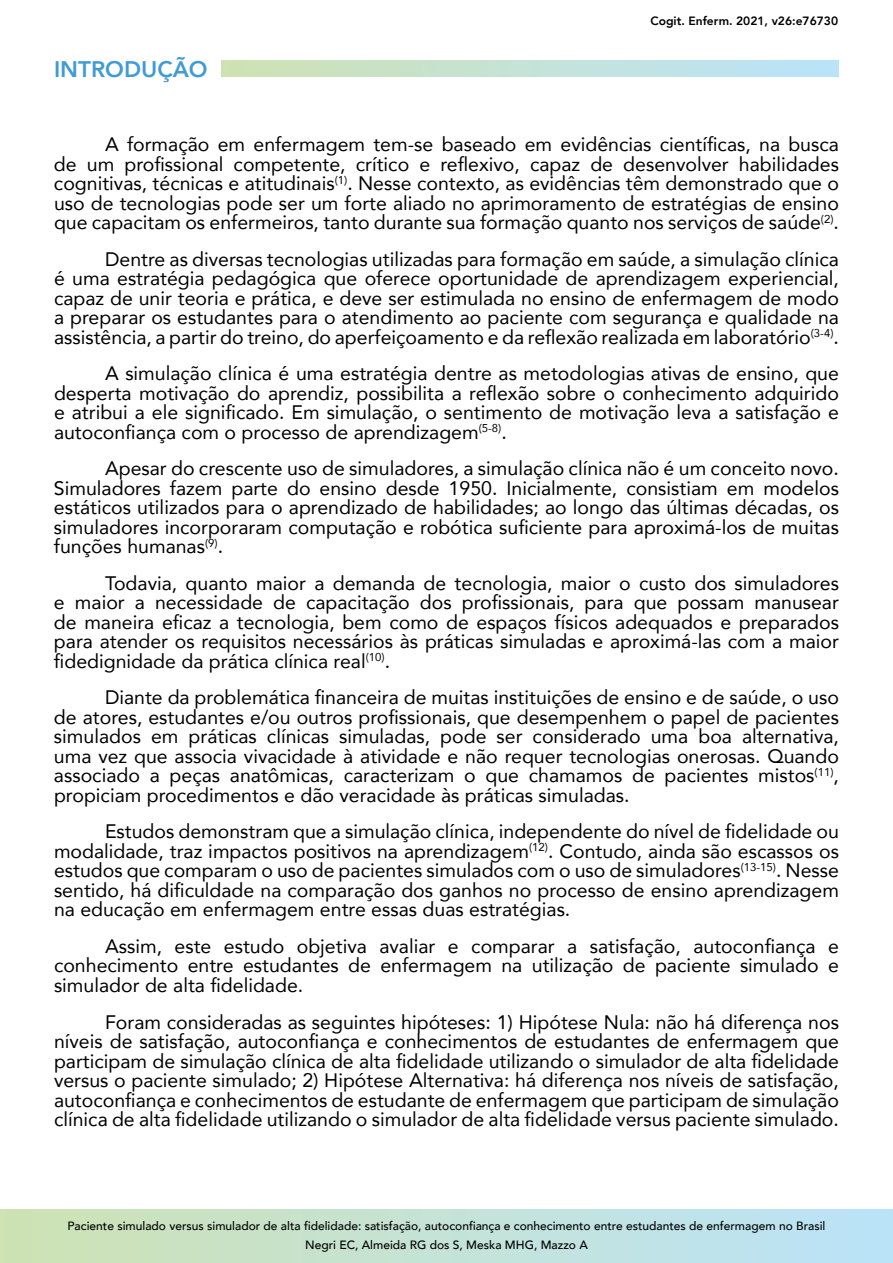
<style>
.page{position:relative;width:893px;height:1263px;background:#fff}
.page>*{position:absolute;margin:0;border:0;box-sizing:border-box;transform-origin:0 0}
.t1{font:800 22.5px "Avenir";color:#409cd4}
.t2{font:19.5px/19.5px "Avenir";color:#000;text-align:justify}
.t3{font:500 12px/18.6px "Avenir";color:#000;text-align:center}
.t4{font:800 12px "Avenir";color:#000}
</style>
<div class="page">
<div style="left:221px;top:60px;width:618px;height:17px;background:linear-gradient(to right,#cee2b3,#bae3fb)"></div>
<svg style="left:0;top:1209px;width:893px;height:54px;background:#c4e2d6"></svg>
<p class="t1" style="left:54px;top:51px;width:155px">INTRODUÇÃO</p>
<p class="t4" style="left:650px;top:12px;width:189px">Cogit. Enferm. 2021, v26:e76730</p>
<p class="t2" style="left:54px;top:134px;width:786px;text-indent:51px">A formação em enfermagem tem-se baseado em evidências científicas, na busca de um profissional competente, crítico e reflexivo, capaz de desenvolver habilidades cognitivas, técnicas e atitudinais<sup>(1)</sup>. Nesse contexto, as evidências têm demonstrado que o uso de tecnologias pode ser um forte aliado no aprimoramento de estratégias de ensino que capacitam os enfermeiros, tanto durante sua formação quanto nos serviços de saúde<sup>(2)</sup>.</p>
<p class="t2" style="left:54px;top:249px;width:786px;text-indent:51px">Dentre as diversas tecnologias utilizadas para formação em saúde, a simulação clínica é uma estratégia pedagógica que oferece oportunidade de aprendizagem experiencial, capaz de unir teoria e prática, e deve ser estimulada no ensino de enfermagem de modo a preparar os estudantes para o atendimento ao paciente com segurança e qualidade na assistência, a partir do treino, do aperfeiçoamento e da reflexão realizada em laboratório<sup>(3-4)</sup>.</p>
<p class="t2" style="left:54px;top:363px;width:786px;text-indent:51px">A simulação clínica é uma estratégia dentre as metodologias ativas de ensino, que desperta motivação do aprendiz, possibilita a reflexão sobre o conhecimento adquirido e atribui a ele significado. Em simulação, o sentimento de motivação leva a satisfação e autoconfiança com o processo de aprendizagem<sup>(5-8)</sup>.</p>
<p class="t2" style="left:54px;top:458px;width:786px;text-indent:51px">Apesar do crescente uso de simuladores, a simulação clínica não é um conceito novo.<br>Simuladores fazem parte do ensino desde 1950. Inicialmente, consistiam em modelos estáticos utilizados para o aprendizado de habilidades; ao longo das últimas décadas, os simuladores incorporaram computação e robótica suficiente para aproximá-los de muitas funções humanas<sup>(9)</sup>.</p>
<p class="t2" style="left:54px;top:573px;width:786px;text-indent:51px">Todavia, quanto maior a demanda de tecnologia, maior o custo dos simuladores e maior a necessidade de capacitação dos profissionais, para que possam manusear de maneira eficaz a tecnologia, bem como de espaços físicos adequados e preparados para atender os requisitos necessários às práticas simuladas e aproximá-las com a maior fidedignidade da prática clínica real<sup>(10)</sup>.</p>
<p class="t2" style="left:54px;top:687px;width:786px;text-indent:51px">Diante da problemática financeira de muitas instituições de ensino e de saúde, o uso de atores, estudantes e/ou outros profissionais, que desempenhem o papel de pacientes simulados em práticas clínicas simuladas, pode ser considerado uma boa alternativa, uma vez que associa vivacidade à atividade e não requer tecnologias onerosas. Quando associado a peças anatômicas, caracterizam o que chamamos de pacientes mistos<sup>(11)</sup>, propiciam procedimentos e dão veracidade às práticas simuladas.</p>
<p class="t2" style="left:54px;top:821px;width:786px;text-indent:51px">Estudos demonstram que a simulação clínica, independente do nível de fidelidade ou modalidade, traz impactos positivos na aprendizagem<sup>(12)</sup>. Contudo, ainda são escassos os estudos que comparam o uso de pacientes simulados com o uso de simuladores<sup>(13-15)</sup>. Nesse sentido, há dificuldade na comparação dos ganhos no processo de ensino aprendizagem na educação em enfermagem entre essas duas estratégias.</p>
<p class="t2" style="left:54px;top:936px;width:786px;text-indent:51px">Assim, este estudo objetiva avaliar e comparar a satisfação, autoconfiança e conhecimento entre estudantes de enfermagem na utilização de paciente simulado e simulador de alta fidelidade.</p>
<p class="t2" style="left:54px;top:1011px;width:786px;text-indent:51px">Foram consideradas as seguintes hipóteses: 1) Hipótese Nula: não há diferença nos níveis de satisfação, autoconfiança e conhecimentos de estudantes de enfermagem que participam de simulação clínica de alta fidelidade utilizando o simulador de alta fidelidade versus o paciente simulado; 2) Hipótese Alternativa: há diferença nos níveis de satisfação, autoconfiança e conhecimentos de estudante de enfermagem que participam de simulação clínica de alta fidelidade utilizando o simulador de alta fidelidade versus paciente simulado.</p>
<p class="t3" style="left:68px;top:1216px;width:759px">Paciente simulado versus simulador de alta fidelidade: satisfação, autoconfiança e conhecimento entre estudantes de enfermagem no Brasil<br>Negri EC, Almeida RG dos S, Meska MHG, Mazzo A</p>
</div>
